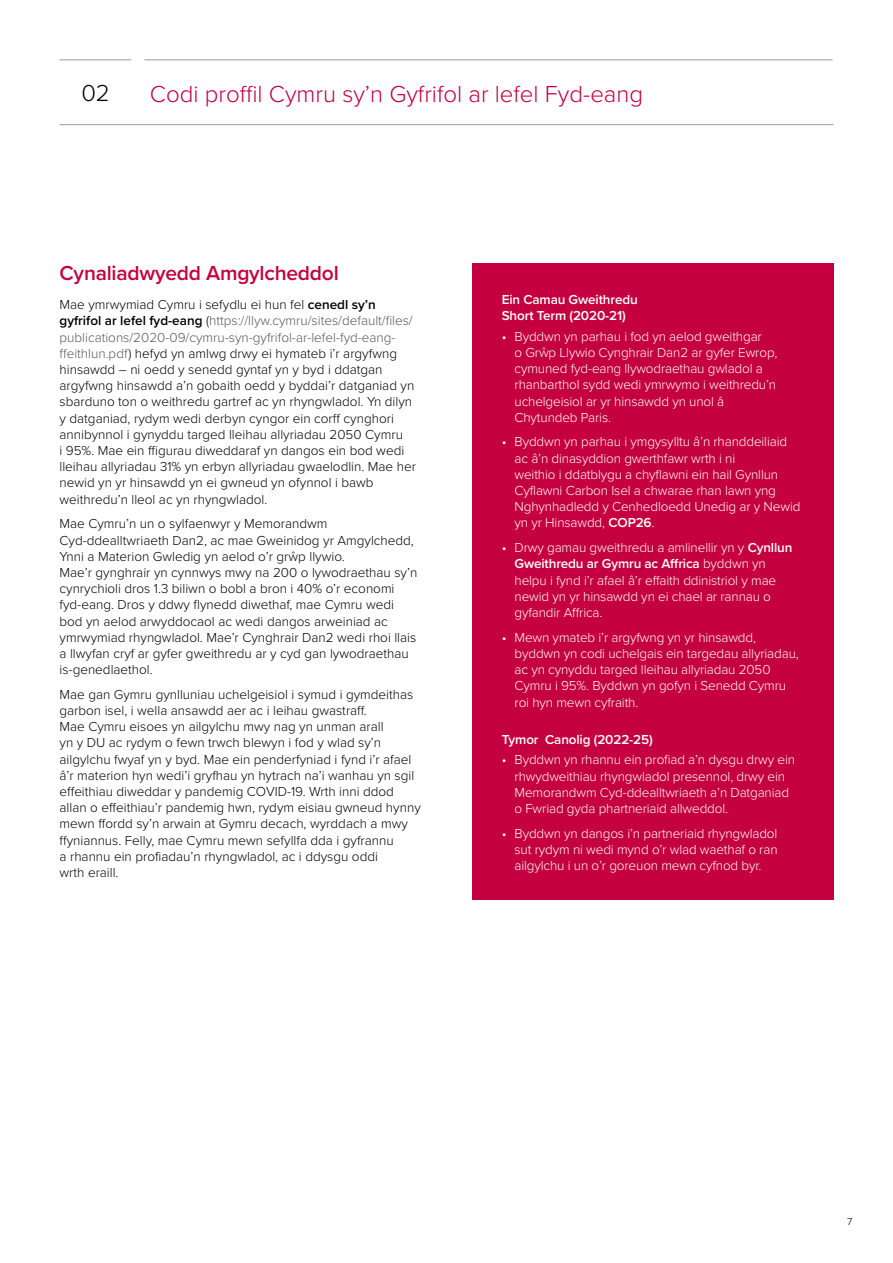
<style>
.page{position:relative;width:893px;height:1263px;background:#fff}
.page>*{position:absolute;margin:0;border:0;box-sizing:border-box;transform-origin:0 0}
.Intro_Big_Black{font:300 24px "Proxima Nova";color:#c40040}
.Intro_Big_Black-2{font:300 24px "Proxima Nova";color:#000}
.Red_Sub{font:600 21px "Proxima Nova";letter-spacing:-.01em;color:#c40040}
.VG_Body_Black{font:300 13.5px/16.2px "Proxima Nova";color:#000}
.white_bullets{font:300 13.5px/16.2px "Proxima Nova";letter-spacing:-.01em;color:#fff}
.BBB{font:600 13.5px/16.2px "Proxima Nova";letter-spacing:-.01em;color:#fff}
.t1{font:300 10.5px "Proxima Nova";color:#000}
.s1{font-weight:600}
.s2{color:#585857}
</style>
<div class="page">
<div style="left:472px;top:264px;width:361px;height:636px;background:#c40040"></div>
<hr style="left:60px;top:60px;width:71px;height:1px;background:#9c9b9b">
<hr style="left:145px;top:60px;width:688px;height:1px;background:#9c9b9b">
<hr style="left:60px;top:124px;width:773px;height:1px;background:#9c9b9b">
<h1 class="Intro_Big_Black-2" style="left:81px;top:75px;width:30px">02</h1>
<h1 class="Intro_Big_Black" style="left:150px;top:76px;width:495px">Codi proffil Cymru sy’n Gyfrifol ar lefel Fyd-eang</h1>
<h2 class="Red_Sub" style="left:60px;top:258px;width:281px">Cynaliadwyedd Amgylcheddol</h2>
<p class="VG_Body_Black" style="left:60px;top:296px;width:358px">Mae ymrwymiad Cymru i sefydlu ei hun fel <span class="s1">cenedl sy’n gyfrifol ar lefel fyd-eang</span> (<span class="s2">https://llyw.cymru/sites/default/files/ publications/2020-09/cymru-syn-gyfrifol-ar-lefel-fyd-eang&shy;ffeithlun.pdf</span>) hefyd yn amlwg drwy ei hymateb i’r argyfwng hinsawdd – ni oedd y senedd gyntaf yn y byd i ddatgan argyfwng hinsawdd a’n gobaith oedd y byddai’r datganiad yn sbarduno ton o weithredu gartref ac yn rhyngwladol. Yn dilyn y datganiad, rydym wedi derbyn cyngor ein corff cynghori annibynnol i gynyddu targed lleihau allyriadau 2050 Cymru<br>i 95%. Mae ein ffigurau diweddaraf yn dangos ein bod wedi lleihau allyriadau 31% yn erbyn allyriadau gwaelodlin. Mae her newid yn yr hinsawdd yn ei gwneud yn ofynnol i bawb weithredu’n lleol ac yn rhyngwladol.</p>
<p class="VG_Body_Black" style="left:60px;top:515px;width:359px">Mae Cymru’n un o sylfaenwyr y Memorandwm Cyd‑ddealltwriaeth Dan2, ac mae Gweinidog yr Amgylchedd, Ynni a Materion Gwledig yn aelod o’r grŵp llywio.<br>Mae’r gynghrair yn cynnwys mwy na 200 o lywodraethau sy’n cynrychioli dros 1.3 biliwn o bobl a bron i 40% o’r economi fyd-eang. Dros y ddwy flynedd diwethaf, mae Cymru wedi bod yn aelod arwyddocaol ac wedi dangos arweiniad ac ymrwymiad rhyngwladol. Mae’r Cynghrair Dan2 wedi rhoi llais a llwyfan cryf ar gyfer gweithredu ar y cyd gan lywodraethau is-genedlaethol.</p>
<p class="VG_Body_Black" style="left:60px;top:685px;width:363px">Mae gan Gymru gynlluniau uchelgeisiol i symud i gymdeithas garbon isel, i wella ansawdd aer ac i leihau gwastraff.<br>Mae Cymru eisoes yn ailgylchu mwy nag yn unman arall<br>yn y DU ac rydym o fewn trwch blewyn i fod y wlad sy’n ailgylchu fwyaf yn y byd. Mae ein penderfyniad i fynd i’r afael â’r materion hyn wedi’i gryfhau yn hytrach na’i wanhau yn sgil effeithiau diweddar y pandemig COVID-19. Wrth inni ddod allan o effeithiau’r pandemig hwn, rydym eisiau gwneud hynny mewn ffordd sy’n arwain at Gymru decach, wyrddach a mwy ffyniannus. Felly, mae Cymru mewn sefyllfa dda i gyfrannu<br>a rhannu ein profiadau’n rhyngwladol, ac i ddysgu oddi<br>wrth eraill.</p>
<p class="BBB" style="left:502px;top:291px;width:137px">Ein Camau Gweithredu<br>Short Term (2020-21)</p>
<p class="white_bullets" style="left:514px;top:327px;width:264px;text-indent:-13px">• Byddwn yn parhau i fod yn aelod gweithgar<br>o Grŵp Llywio Cynghrair Dan2 ar gyfer Ewrop, cymuned fyd-eang llywodraethau gwladol a rhanbarthol sydd wedi ymrwymo i weithredu’n uchelgeisiol ar yr hinsawdd yn unol â Chytundeb Paris.</p>
<p class="white_bullets" style="left:514px;top:433px;width:287px;text-indent:-13px">• Byddwn yn parhau i ymgysylltu â’n rhanddeiliaid ac â’n dinasyddion gwerthfawr wrth i ni<br>weithio i ddatblygu a chyflawni ein hail Gynllun Cyflawni Carbon Isel a chwarae rhan lawn yng Nghynhadledd y Cenhedloedd Unedig ar y Newid yn yr Hinsawdd, <span class="s1">COP26</span>.</p>
<p class="white_bullets" style="left:514px;top:539px;width:279px;text-indent:-13px">• Drwy gamau gweithredu a amlinellir yn y <span class="s1">Cynllun Gweithredu ar Gymru ac Affrica</span> byddwn yn helpu i fynd i’r afael â’r effaith ddinistriol y mae newid yn yr hinsawdd yn ei chael ar rannau o gyfandir Affrica.</p>
<p class="white_bullets" style="left:514px;top:628px;width:286px;text-indent:-13px">• Mewn ymateb i’r argyfwng yn yr hinsawdd, byddwn yn codi uchelgais ein targedau allyriadau, ac yn cynyddu targed lleihau allyriadau 2050<br>Cymru i 95%. Byddwn yn gofyn i Senedd Cymru roi hyn mewn cyfraith.</p>
<p class="BBB" style="left:502px;top:731px;width:152px">Tymor Canolig (2022-25)</p>
<p class="white_bullets" style="left:514px;top:751px;width:282px;text-indent:-13px">• Byddwn yn rhannu ein profiad a’n dysgu drwy ein rhwydweithiau rhyngwladol presennol, drwy ein Memorandwm Cyd-ddealltwriaeth a’n Datganiad o Fwriad gyda phartneriaid allweddol.</p>
<p class="white_bullets" style="left:514px;top:824px;width:265px;text-align:justify;text-indent:-13px">• Byddwn yn dangos i’n partneriaid rhyngwladol sut rydym ni wedi mynd o’r wlad waethaf o ran ailgylchu i un o’r goreuon mewn cyfnod byr.</p>
<p class="t1" style="left:847px;top:1213px;width:7px">7</p>
</div>
